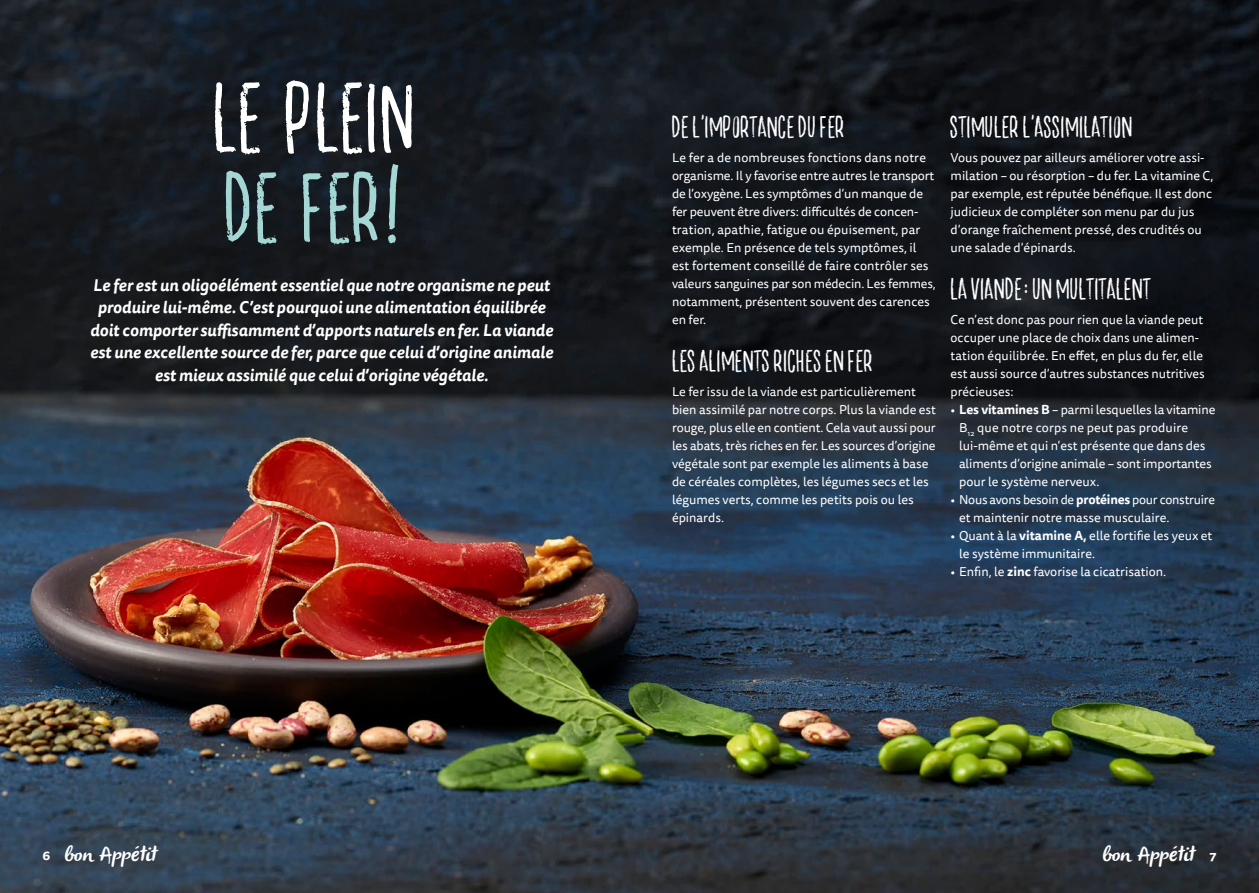
<style>
.page{position:relative;width:1259px;height:893px;background:#fff}
.page>*{position:absolute;margin:0;border:0;box-sizing:border-box;transform-origin:0 0}
.t1{font:120px "Lucky Fellas Serif";color:#fff}
.t2{font:120px "Lucky Fellas Serif";color:#a4d6d4}
.t3{font:37.5px "Lucky Fellas Serif";color:#fff}
.t4{font:italic 21px "Olivier";color:#fff}
.t5{font:italic 700 16.5px/22.5px "Tisa Sans OT";color:#fff;text-align:center}
.t6{font:12.75px/18px "Tisa Sans OT";color:#fff}
.s1{font-weight:700}
.s2{font-family:"Tisa Sans OT";font-weight:700;font-style:normal;font-size:12.75px}
</style>
<div class="page">
<img style="left:0;top:0;width:1259px;height:893px">
<h1 class="t1" style="left:213px;top:42px;width:205px">LE PLEIN</h1>
<h1 class="t2" style="left:225px;top:132px;width:180px">DE FER!</h1>
<p class="t5" style="left:90px;top:274px;width:465px">Le fer est un oligoélément essentiel que notre organisme ne peut produire lui-même. C’est pourquoi une alimentation équilibrée doit comporter suffisamment d’apports naturels en fer. La viande est une excellente source de fer, parce que celui d’origine animale est mieux assimilé que celui d’origine végétale.</p>
<h2 class="t3" style="left:672px;top:103px;width:175px">DE L’IMPORTANCE DU FER</h2>
<p class="t6" style="left:672px;top:149px;width:265px">Le fer a de nombreuses fonctions dans notre organisme. Il y favorise entre autres le transport de l’oxygène. Les symptômes d’un manque de fer peuvent être divers: difficultés de concen&shy;tration, apathie, fatigue ou épuisement, par exemple. En présence de tels symptômes, il est fortement conseillé de faire contrôler ses valeurs sanguines par son médecin. Les femmes, notamment, présentent souvent des carences en fer.</p>
<h2 class="t3" style="left:672px;top:337px;width:203px">LES ALIMENTS RICHES EN FER</h2>
<p class="t6" style="left:672px;top:383px;width:266px">Le fer issu de la viande est particulièrement bien assimilé par notre corps. Plus la viande est rouge, plus elle en contient. Cela vaut aussi pour les abats, très riches en fer. Les sources d’origine végétale sont par exemple les aliments à base de céréales complètes, les légumes secs et les légumes verts, comme les petits pois ou les épinards.</p>
<h2 class="t3" style="left:950px;top:103px;width:184px">STIMULER L’ASSIMILATION</h2>
<p class="t6" style="left:950px;top:149px;width:264px">Vous pouvez par ailleurs améliorer votre assi&shy;milation – ou résorption – du fer. La vitamine C, par exemple, est réputée bénéfique. Il est donc judicieux de compléter son menu par du jus d’orange fraîchement pressé, des crudités ou une salade d’épinards.</p>
<h2 class="t3" style="left:950px;top:265px;width:202px">LA VIANDE: UN MULTITALENT</h2>
<p class="t6" style="left:950px;top:311px;width:256px">Ce n’est donc pas pour rien que la viande peut occuper une place de choix dans une alimen&shy;tation équilibrée. En effet, en plus du fer, elle est aussi source d’autres substances nutritives précieuses:</p>
<p class="t6" style="left:959px;top:401px;width:258px;text-indent:-9px">• <span class="s1">Les vitamines B</span> – parmi lesquelles la vitamine B<sub>12</sub> que notre corps ne peut pas produire lui-même et qui n’est présente que dans des aliments d’origine animale – sont importantes pour le système nerveux.</p>
<p class="t6" style="left:959px;top:491px;width:257px;text-indent:-9px">• Nous avons besoin de <span class="s1">protéines</span> pour construire et maintenir notre masse musculaire.</p>
<p class="t6" style="left:959px;top:527px;width:255px;text-indent:-9px">• Quant à la <span class="s1">vitamine A,</span> elle fortifie les yeux et le système immunitaire.</p>
<p class="t6" style="left:950px;top:563px;width:217px">• Enfin, le <span class="s1">zinc</span> favorise la cicatrisation.</p>
<h3 class="t4" style="left:43px;top:842px;width:120px"><span class="s2">6</span> bon Appétit</h3>
<h3 class="t4" style="left:1101px;top:842px;width:116px">bon Appétit <span class="s2">7</span></h3>
</div>
